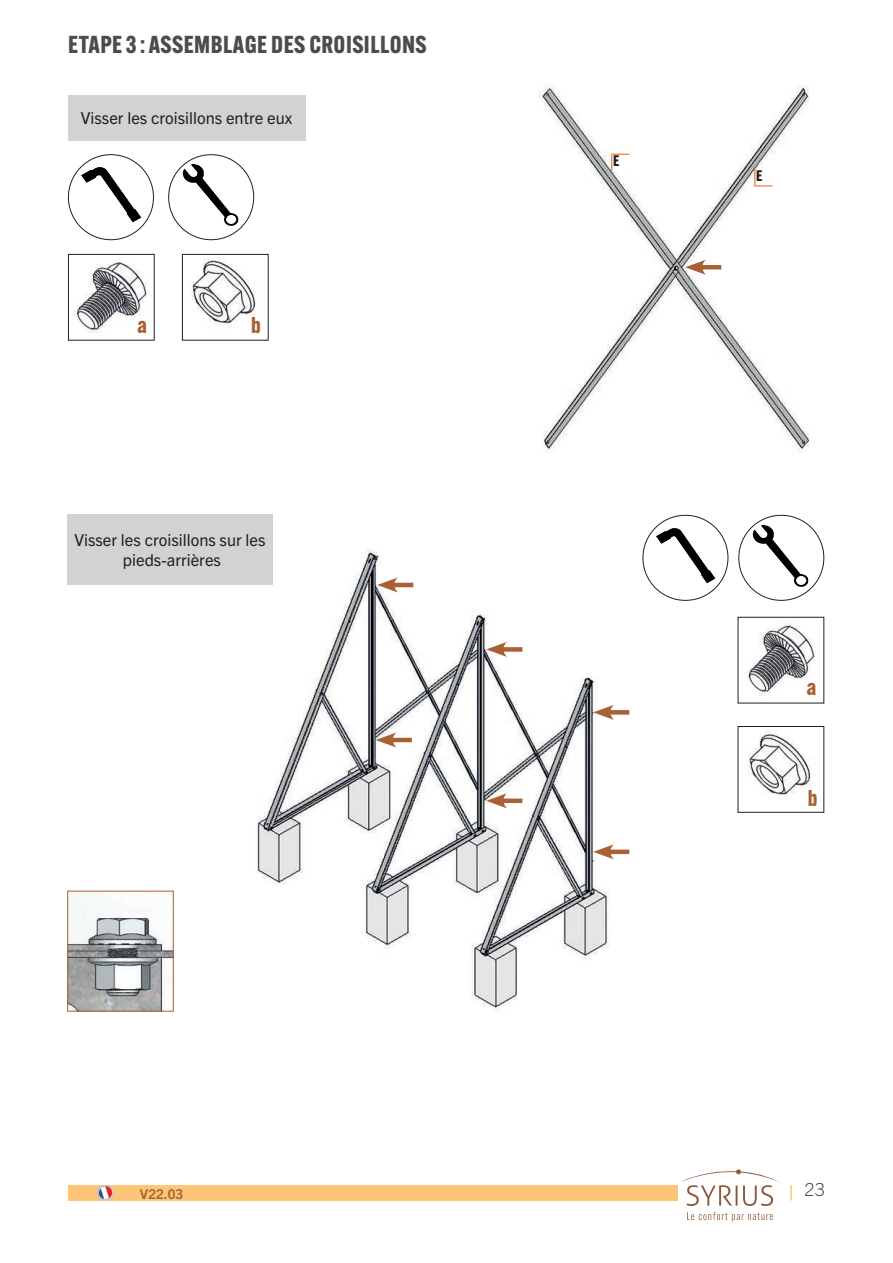
<style>
.page{position:relative;width:893px;height:1263px;background:#fff}
.page>*{position:absolute;margin:0;border:0;box-sizing:border-box;transform-origin:0 0}
.t1{font:700 24px "Alternate Gothic ATF";letter-spacing:.02em;color:#4b4c4d}
.t2{font:700 22.5px "Alternate Gothic ATF";color:#a86034}
.t3{font:300 18px "Trade Gothic Next LT Pro";color:#46494c}
.t4{font:16.5px "Trade Gothic Next LT Pro";color:#231f20}
.t5{font:700 15px "Alternate Gothic ATF";color:#231f20}
.t6{font:700 13.5px "Trade Gothic Next LT Pro";color:#a86034}
</style>
<div class="page">
<svg style="left:790px;top:1185px;width:2px;height:15px"></svg>
<div style="left:68px;top:1185px;width:610px;height:15px;background:#fdc577"></div>
<svg style="left:681px;top:1169px;width:100px;height:37px"></svg>
<svg style="left:687px;top:1212px;width:86px;height:10px"></svg>
<svg style="left:97px;top:1185px;width:17px;height:15px"></svg>
<img style="left:538px;top:85px;width:271px;height:368px">
<img style="left:177px;top:157px;width:65px;height:77px">
<img style="left:73px;top:159px;width:76px;height:70px">
<div style="left:68px;top:95px;width:237px;height:45px;background:#d1d2d4"></div>
<img style="left:74px;top:262px;width:73px;height:71px">
<div style="left:68px;top:254px;width:87px;height:87px;border:1px solid #231f20"></div>
<img style="left:192px;top:258px;width:64px;height:66px">
<div style="left:182px;top:254px;width:87px;height:87px;border:1px solid #231f20"></div>
<hr style="left:698px;top:265px;width:23px;height:4px;background:#a86034">
<svg style="left:685px;top:260px;width:21px;height:15px"></svg>
<svg style="left:611px;top:154px;width:18px;height:18px"></svg>
<svg style="left:754px;top:169px;width:18px;height:17px"></svg>
<img style="left:257px;top:550px;width:373px;height:462px">
<div style="left:67px;top:515px;width:206px;height:70px;background:#d1d2d4"></div>
<img style="left:747px;top:517px;width:65px;height:77px">
<img style="left:647px;top:519px;width:77px;height:70px">
<img style="left:748px;top:623px;width:68px;height:73px">
<img style="left:748px;top:730px;width:63px;height:69px">
<div style="left:738px;top:726px;width:86px;height:87px;border:1px solid #231f20"></div>
<img style="left:69px;top:897px;width:103px;height:112px">
<div style="left:67px;top:891px;width:107px;height:120px;border:1px solid #a86034"></div>
<hr style="left:390px;top:583px;width:23px;height:4px;background:#a86034">
<svg style="left:377px;top:577px;width:21px;height:15px"></svg>
<hr style="left:388px;top:738px;width:24px;height:4px;background:#a86034">
<svg style="left:376px;top:732px;width:20px;height:15px"></svg>
<div style="left:499px;top:647px;width:23px;height:5px;background:#a86034"></div>
<svg style="left:486px;top:642px;width:21px;height:15px"></svg>
<div style="left:499px;top:798px;width:23px;height:5px;background:#a86034"></div>
<svg style="left:486px;top:793px;width:21px;height:15px"></svg>
<div style="left:606px;top:849px;width:23px;height:5px;background:#a86034"></div>
<svg style="left:593px;top:844px;width:21px;height:15px"></svg>
<div style="left:606px;top:710px;width:23px;height:5px;background:#a86034"></div>
<svg style="left:593px;top:705px;width:21px;height:15px"></svg>
<p class="t1" style="left:68px;top:29px;width:360px">ETAPE 3 : ASSEMBLAGE DES CROISILLONS</p>
<p class="t4" style="left:81px;top:106px;width:213px">Visser les croisillons entre eux</p>
<p class="t2" style="left:137px;top:310px;width:11px">a</p>
<p class="t2" style="left:251px;top:310px;width:11px">b</p>
<p class="t4" style="left:75px;top:529px;width:193px">Visser les croisillons sur les</p>
<p class="t4" style="left:123px;top:549px;width:100px">pieds-arrières</p>
<p class="t5" style="left:613px;top:152px;width:8px">E</p>
<p class="t5" style="left:756px;top:166px;width:8px">E</p>
<p class="t2" style="left:807px;top:673px;width:11px">a</p>
<p class="t2" style="left:808px;top:784px;width:11px">b</p>
<p class="t6" style="left:140px;top:1184px;width:45px">V22.03</p>
<p class="t3" style="left:804px;top:1176px;width:22px">23</p>
</div>
